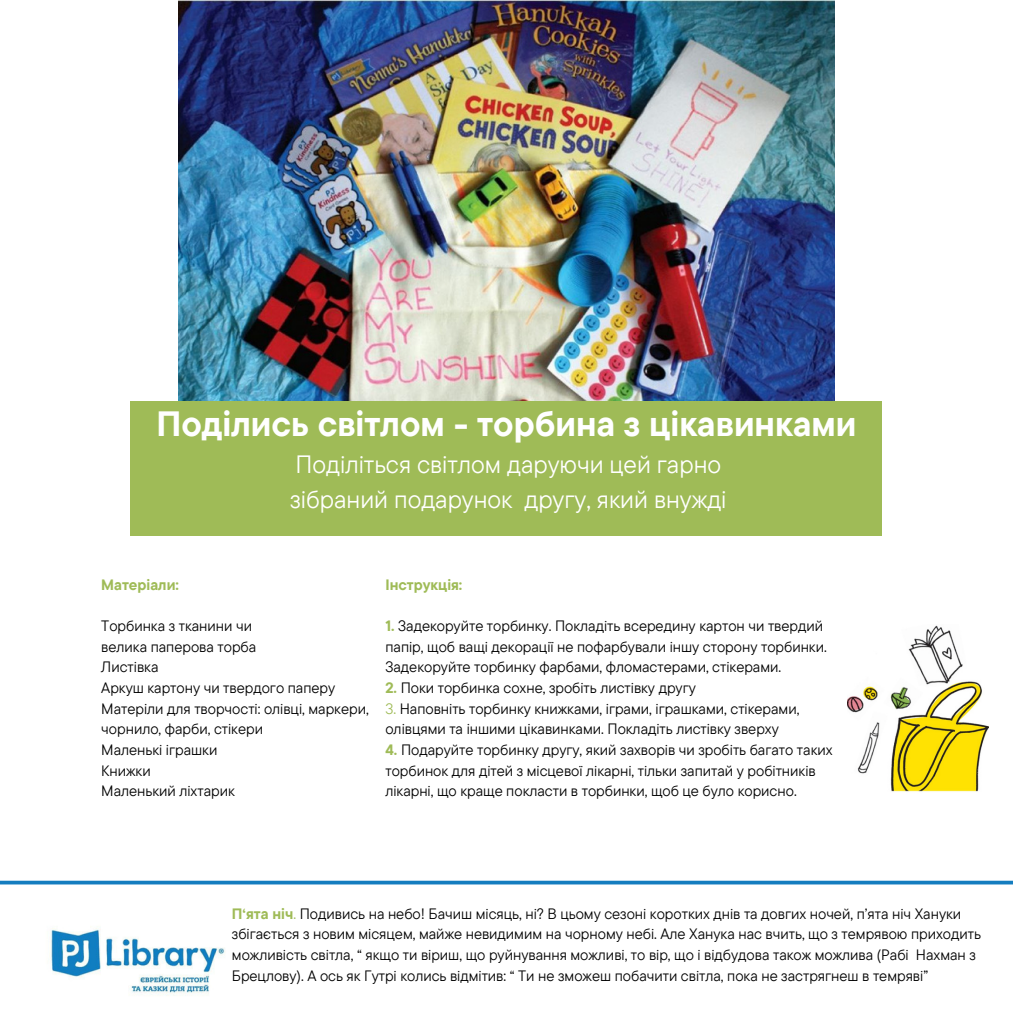
<style>
.page{position:relative;width:1013px;height:1013px;background:#fff}
.page>*{position:absolute;margin:0;border:0;box-sizing:border-box;transform-origin:0 0}
.t1{font:700 35px "TT Commons Pro";color:#fff}
.t2{font:25px "TT Commons Pro";color:#fff}
.t3{font:15px/20.6px "TT Commons Pro";color:#000}
.t4{font:700 15px "TT Commons Pro";color:#9fbb57}
.s1{font-weight:700;color:#9fbb57}
.s2{color:#9fbb57}
</style>
<div class="page">
<img style="left:179px;top:0;width:655px;height:401px">
<div style="left:131px;top:401px;width:751px;height:135px;background:#9fbb57"></div>
<img style="left:51px;top:928px;width:174px;height:68px">
<svg style="left:0;top:880px;width:1012px;height:4px;background:#3e94ca"></svg>
<img style="left:847px;top:625px;width:141px;height:167px">
<p class="t1" style="left:156px;top:401px;width:701px">Поділись світлом - торбина з цікавинками</p>
<p class="t2" style="left:295px;top:448px;width:427px">Поділіться світлом даруючи цей гарно</p>
<p class="t2" style="left:290px;top:482px;width:438px">зібраний подарунок другу, який внужді</p>
<p class="t4" style="left:101px;top:575px;width:79px">Матеріали:</p>
<p class="t3" style="left:101px;top:615px;width:152px">Торбинка з тканини чи</p>
<p class="t3" style="left:101px;top:636px;width:156px">велика паперова торба</p>
<p class="t3" style="left:101px;top:656px;width:59px">Листівка</p>
<p class="t3" style="left:101px;top:677px;width:235px">Аркуш картону чи твердого паперу</p>
<p class="t3" style="left:101px;top:697px;width:269px">Матеріли для творчості: олівці, маркери,</p>
<p class="t3" style="left:101px;top:718px;width:163px">чорнило, фарби, стікери</p>
<p class="t3" style="left:101px;top:739px;width:118px">Маленькі іграшки</p>
<p class="t3" style="left:101px;top:759px;width:51px">Книжки</p>
<p class="t3" style="left:101px;top:780px;width:135px">Маленький ліхтарик</p>
<p class="t4" style="left:385px;top:575px;width:78px">Інструкція:</p>
<p class="t3" style="left:385px;top:615px;width:443px"><span class="s1">1.</span> Задекоруйте торбинку. Покладіть всередину картон чи твердий папір, щоб ващі декорації не пофарбували іншу сторону торбинки.<br>Задекоруйте торбинку фарбами, фломастерами, стікерами.</p>
<p class="t3" style="left:385px;top:677px;width:312px"><span class="s1">2.</span> Поки торбинка сохне, зробіть листівку другу</p>
<p class="t3" style="left:385px;top:697px;width:415px"><span class="s2">3.</span> Наповніть торбинку книжками, іграми, іграшками, стікерами, олівцями та іншими цікавинками. Покладіть листівку зверху</p>
<p class="t3" style="left:385px;top:739px;width:448px"><span class="s1">4.</span> Подаруйте торбинку другу, який захворів чи зробіть багато таких торбинок для дітей з місцевої лікарні, тільки запитай у робітників лікарні, що краще покласти в торбинки, щоб це було корисно.</p>
<p class="t3" style="left:232px;top:902px;width:750px"><span class="s1">П‘ята ніч</span><span class="s2">.</span> Подивись на небо! Бачиш місяць, ні? В цьому сезоні коротких днів та довгих ночей, п’ята ніч Хануки збігається з новим місяцем, майже невидимим на чорному небі. Але Ханука нас вчить, що з темрявою приходить можливість світла, “ якщо ти віриш, що руйнування можливі, то вір, що і відбудова також можлива (Рабі Нахман з Брецлову). А ось як Гутрі колись відмітив: “ Ти не зможеш побачити світла, пока не застрягнеш в темряві”</p>
</div>
